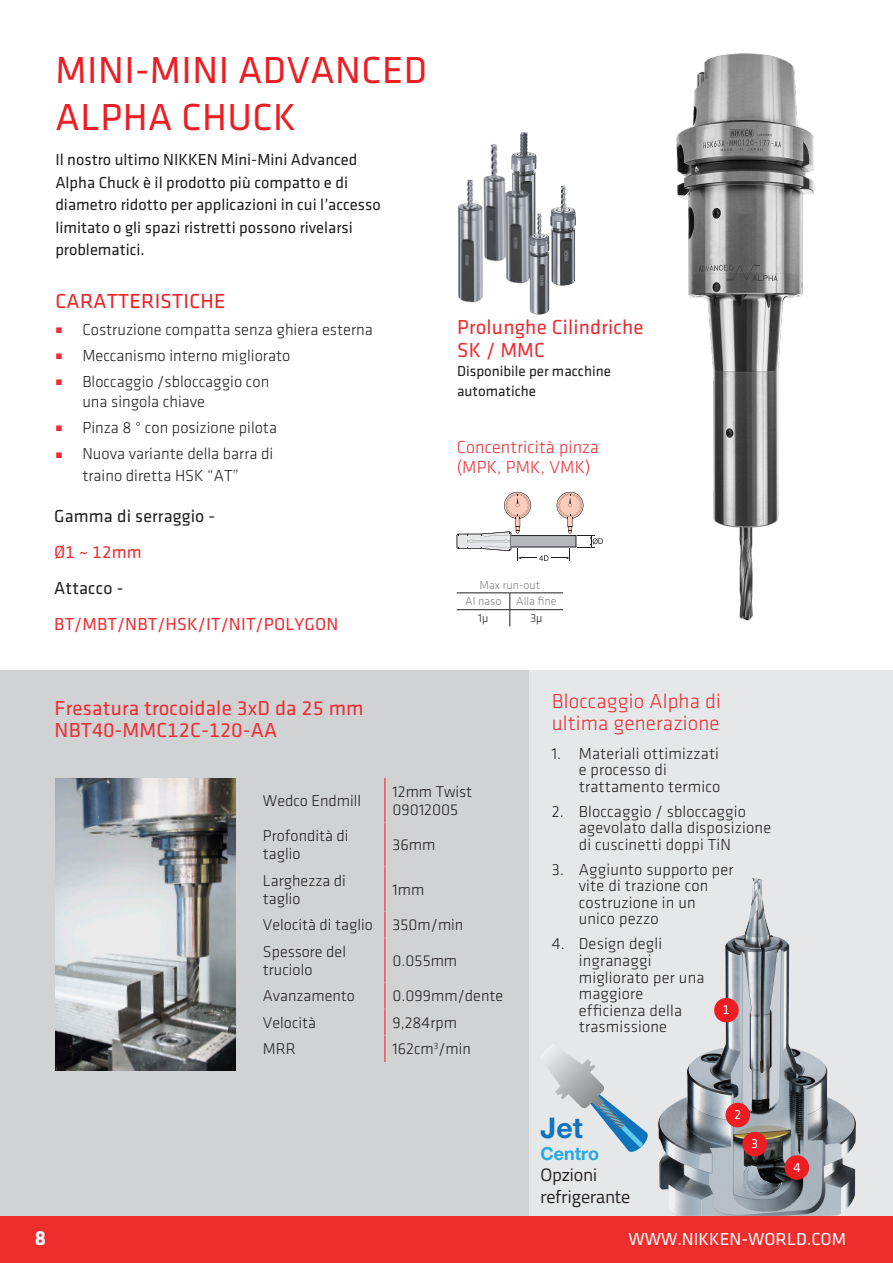
<style>
.page{position:relative;width:893px;height:1263px;background:#fff}
.page>*{position:absolute;margin:0;border:0;box-sizing:border-box;transform-origin:0 0}
.t1{font:39px/46.8px "Klavika Regular TF";letter-spacing:.015em;color:#ee1d23}
.t2{font:700 28.5px "Helvetica Neue LTW1 G";color:#1074bc}
.t3{font:21px/22.5px "Klavika Regular TF";letter-spacing:.01em;color:#ee2d34}
.t4{font:300 21px/22.5px "Klavika";letter-spacing:.01em;color:#ee2d34}
.t5{font:21px "Klavika Regular TF";letter-spacing:.015em;color:#ee1d23}
.t6{font:700 21px "Klavika";color:#fff}
.t7{font:18px "Klavika Regular TF";letter-spacing:.01em;color:#ee2d34}
.t8{font:300 18px/19.5px "Klavika";letter-spacing:.01em;color:#ee2d34}
.t9{font:18px "Klavika Regular TF";letter-spacing:.01em;color:#231f20}
.t10{font:18px "Klavika Regular TF";color:#fff}
.t11{font:18px/21.6px "Titillium Web";color:#231f20}
.t12{font:700 18px "Helvetica Neue LTW1 G";color:#24aae1}
.t13{font:300 16.5px/16.5px "Klavika";letter-spacing:.01em;color:#231f20}
.t14{font:16.5px/22.5px "Klavika Regular TF";color:#231f20}
.t15{font:300 16.2px/18px "Klavika";color:#231f20}
.t16{font:15px/19.5px "Klavika Regular TF";color:#231f20}
.t17{font:13.65px "Klavika Regular TF";color:#fff}
.t18{font:300 12px "Klavika";color:#808285}
.t19{font:300 12px "Klavika";color:#231f20}
.s1{font-family:"Arial";font-weight:700;font-size:12px;color:#ee2d34}
</style>
<div class="page">
<div style="left:529px;top:670px;width:364px;height:550px;background:#e6e7e9"></div>
<div style="left:0;top:670px;width:529px;height:550px;background:#d1d2d4"></div>
<div style="left:0;top:1216px;width:893px;height:47px;background:#ee2d2d"></div>
<hr style="left:457px;top:592px;width:53px;height:1px;background:#231f20">
<hr style="left:510px;top:592px;width:53px;height:1px;background:#231f20">
<hr style="left:457px;top:609px;width:53px;height:1px;background:#231f20">
<hr style="left:510px;top:609px;width:53px;height:1px;background:#231f20">
<svg style="left:509px;top:593px;width:1px;height:33px"></svg>
<svg style="left:457px;top:492px;width:62px;height:69px"></svg>
<div style="left:511px;top:535px;width:65px;height:12px;background:#b6b7bb"></div>
<div style="left:511px;top:535px;width:65px;height:12px;border:1px solid #231f20"></div>
<img style="left:55px;top:779px;width:180px;height:291px">
<img style="left:458px;top:143px;width:61px;height:160px">
<hr style="left:385px;top:778px;width:1px;height:44px;background:#ee1d23">
<hr style="left:385px;top:822px;width:1px;height:45px;background:#ee1d23">
<hr style="left:385px;top:867px;width:1px;height:44px;background:#ee1d23">
<svg style="left:385px;top:911px;width:1px;height:27px"></svg>
<hr style="left:385px;top:938px;width:1px;height:44px;background:#ee1d23">
<svg style="left:385px;top:983px;width:1px;height:79px"></svg>
<img style="left:658px;top:882px;width:198px;height:334px">
<div style="left:714px;top:998px;width:25px;height:24px;background:#ee1d23;border-radius:50%"></div>
<div style="left:725px;top:1103px;width:25px;height:24px;background:#ee1d23;border-radius:50%"></div>
<div style="left:742px;top:1132px;width:25px;height:24px;background:#ee1d23;border-radius:50%"></div>
<div style="left:784px;top:1155px;width:25px;height:25px;background:#ee1d23;border-radius:50%"></div>
<img style="left:519px;top:53px;width:295px;height:568px">
<svg style="left:541px;top:1045px;width:107px;height:107px"></svg>
<p class="t1" style="left:56px;top:47px;width:373px">MINI-MINI ADVANCED<br>ALPHA CHUCK</p>
<p class="t14" style="left:55px;top:149px;width:327px">Il nostro ultimo NIKKEN Mini-Mini Advanced Alpha Chuck è il prodotto più compatto e di diametro ridotto per applicazioni in cui l’accesso limitato o gli spazi ristretti possono rivelarsi problematici.</p>
<p class="t5" style="left:56px;top:291px;width:172px">CARATTERISTICHE</p>
<p class="t13" style="left:55px;top:321px;width:319px"><span class="s1">■</span> Costruzione compatta senza ghiera esterna</p>
<p class="t13" style="left:55px;top:347px;width:237px"><span class="s1">■</span> Meccanismo interno migliorato</p>
<p class="t13" style="left:82px;top:372px;width:188px;line-height:19.8px;text-indent:-27px"><span class="s1">■</span> Bloccaggio /sbloccaggio con una singola chiave</p>
<p class="t13" style="left:55px;top:419px;width:223px"><span class="s1">■</span> Pinza 8 ° con posizione pilota</p>
<p class="t13" style="left:55px;top:443px;width:220px;line-height:21.6px;text-align:center"><span class="s1">■</span> Nuova variante della barra di traino diretta HSK “AT”</p>
<p class="t9" style="left:54px;top:507px;width:163px">Gamma di serraggio -</p>
<p class="t7" style="left:54px;top:543px;width:89px">Ø1 ~ 12mm</p>
<p class="t9" style="left:54px;top:579px;width:71px">Attacco -</p>
<p class="t7" style="left:54px;top:615px;width:286px">BT/MBT/NBT/HSK/IT/NIT/POLYGON</p>
<p class="t3" style="left:457px;top:316px;width:188px">Prolunghe Cilindriche<br>SK / MMC</p>
<p class="t16" style="left:457px;top:362px;width:155px">Disponibile per macchine automatiche</p>
<p class="t8" style="left:457px;top:438px;width:144px">Concentricità pinza (MPK, PMK, VMK)</p>
<p class="t18" style="left:480px;top:578px;width:62px">Max run-out</p>
<p class="t18" style="left:465px;top:595px;width:38px">Al naso</p>
<p class="t18" style="left:516px;top:595px;width:42px">Alla fine</p>
<p class="t19" style="left:478px;top:612px;width:12px">1μ</p>
<p class="t19" style="left:530px;top:612px;width:14px">3μ</p>
<p class="t3" style="left:55px;top:697px;width:310px">Fresatura trocoidale 3xD da 25 mm<br>NBT40-MMC12C-120-AA</p>
<p class="t4" style="left:552px;top:690px;width:171px">Bloccaggio Alpha di ultima generazione</p>
<p class="t13" style="left:579px;top:745px;width:143px;text-indent:-27px">1. Materiali ottimizzati e processo di trattamento termico</p>
<p class="t13" style="left:579px;top:803px;width:194px;text-indent:-27px">2. Bloccaggio / sbloccaggio agevolato dalla disposizione di cuscinetti doppi TiN</p>
<p class="t13" style="left:579px;top:861px;width:156px;text-indent:-27px">3. Aggiunto supporto per vite di trazione con costruzione in un unico pezzo</p>
<p class="t13" style="left:579px;top:936px;width:127px;text-indent:-27px">4. Design degli ingranaggi migliorato per una maggiore efficienza della trasmissione</p>
<p class="t15" style="left:263px;top:791px;width:100px">Wedco Endmill</p>
<p class="t15" style="left:393px;top:782px;width:81px">12mm Twist<br>09012005</p>
<p class="t15" style="left:263px;top:827px;width:87px">Profondità di taglio</p>
<p class="t15" style="left:393px;top:836px;width:44px">36mm</p>
<p class="t15" style="left:263px;top:871px;width:85px">Larghezza di taglio</p>
<p class="t15" style="left:393px;top:880px;width:33px">1mm</p>
<p class="t15" style="left:263px;top:916px;width:111px">Velocità di taglio</p>
<p class="t15" style="left:393px;top:916px;width:72px">350m/min</p>
<p class="t15" style="left:263px;top:943px;width:85px">Spessore del truciolo</p>
<p class="t15" style="left:393px;top:952px;width:66px">0.055mm</p>
<p class="t15" style="left:263px;top:987px;width:94px">Avanzamento</p>
<p class="t15" style="left:393px;top:987px;width:112px">0.099mm/dente</p>
<p class="t15" style="left:263px;top:1014px;width:55px">Velocità</p>
<p class="t15" style="left:393px;top:1014px;width:66px">9,284rpm</p>
<p class="t15" style="left:263px;top:1040px;width:34px">MRR</p>
<p class="t15" style="left:393px;top:1040px;width:80px">162cm<sup>3</sup>/min</p>
<p class="t17" style="left:723px;top:1003px;width:9px">1</p>
<p class="t2" style="left:540px;top:1110px;width:44px">Jet</p>
<p class="t12" style="left:540px;top:1142px;width:60px">Centro</p>
<p class="t11" style="left:540px;top:1163px;width:91px">Opzioni refrigerante</p>
<p class="t17" style="left:734px;top:1108px;width:9px">2</p>
<p class="t17" style="left:751px;top:1137px;width:9px">3</p>
<p class="t17" style="left:793px;top:1160px;width:9px">4</p>
<p class="t6" style="left:35px;top:1226px;width:13px">8</p>
<p class="t10" style="left:628px;top:1229px;width:219px">WWW.NIKKEN-WORLD.COM</p>
</div>
